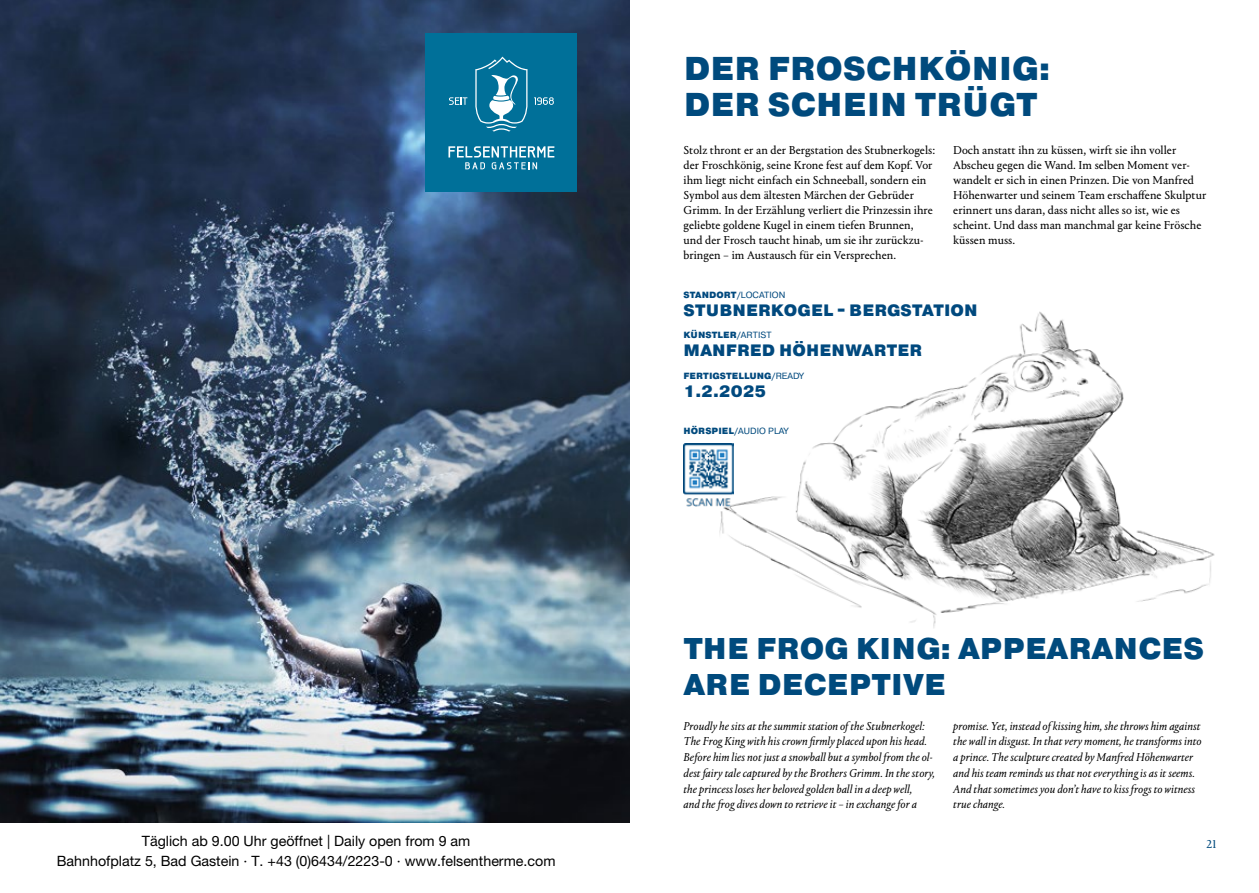
<style>
.page{position:relative;width:1259px;height:893px;background:#fff}
.page>*{position:absolute;margin:0;border:0;box-sizing:border-box;transform-origin:0 0}
.Überschrift{font:900 33px "Pragmatica";letter-spacing:.01em;color:#004a7d}
.Überschrift-2{font:900 30px/36px "Pragmatica";letter-spacing:.01em;color:#004a7d}
.Überschrift-3{font:900 16.5px "Pragmatica";letter-spacing:.01em;color:#00497e}
.t1{font:14.25px/19.5px "Helvetica Neue LT Pro";color:#000;text-align:center}
.Fliesstext{font:12px/15px "Portrait Text";color:#000}
.Fliesstext_engl{font:italic 12px/15.8px "Portrait Text";color:#000}
.t2{font:12px "Portrait Text";color:#004a7d}
.Überschrift-4{font:900 9px "Pragmatica";letter-spacing:.01em;color:#00497e}
.Überschrift-5{font:900 9px "Pragmatica";letter-spacing:.01em;color:#004a7d}
.s1{font-weight:400}
</style>
<div class="page">
<img style="left:719px;top:311px;width:496px;height:317px">
<img style="left:0;top:0;width:629px;height:823px">
<div style="left:425px;top:34px;width:152px;height:158px;background:#007099"></div>
<svg style="left:448px;top:146px;width:106px;height:23px"></svg>
<svg style="left:475px;top:57px;width:52px;height:75px"></svg>
<svg style="left:449px;top:97px;width:18px;height:8px"></svg>
<svg style="left:534px;top:97px;width:20px;height:8px"></svg>
<img style="left:684px;top:443px;width:50px;height:64px">
<p class="t1" style="left:57px;top:831px;width:500px">Täglich ab 9.00 Uhr geöffnet | Daily open from 9 am<br>Bahnhofplatz 5, Bad Gastein · T. +43 (0)6434/2223-0 · www.felsentherme.com</p>
<p class="Überschrift" style="left:683px;top:47px;width:368px">DER FROSCHKÖNIG:</p>
<p class="Überschrift" style="left:683px;top:83px;width:355px">DER SCHEIN TRÜGT</p>
<p class="Fliesstext" style="left:683px;top:142px;width:253px">Stolz thront er an der Bergstation des Stubnerkogels: der Froschkönig, seine Krone fest auf dem Kopf. Vor ihm liegt nicht einfach ein Schneeball, sondern ein Symbol aus dem ältesten Märchen der Gebrüder Grimm. In der Erzählung verliert die Prinzessin ihre geliebte goldene Kugel in einem tiefen Brunnen, und der Frosch taucht hinab, um sie ihr zurückzu&shy;bringen – im Austausch für ein Versprechen.</p>
<p class="Fliesstext" style="left:953px;top:142px;width:255px">Doch anstatt ihn zu küssen, wirft sie ihn voller Abscheu gegen die Wand. Im selben Moment ver&shy;wandelt er sich in einen Prinzen. Die von Manfred Höhenwarter und seinem Team erschaffene Skulptur erinnert uns daran, dass nicht alles so ist, wie es scheint. Und dass man manchmal gar keine Frösche küssen muss.</p>
<p class="Überschrift-4" style="left:683px;top:289px;width:103px">STANDORT/<span class="s1">LOCATION</span></p>
<p class="Überschrift-3" style="left:683px;top:299px;width:296px">STUBNERKOGEL - BERGSTATION</p>
<p class="Überschrift-4" style="left:683px;top:329px;width:90px">KÜNSTLER/<span class="s1">ARTIST</span></p>
<p class="Überschrift-3" style="left:683px;top:340px;width:240px">MANFRED HÖHENWARTER</p>
<p class="Überschrift-4" style="left:683px;top:370px;width:122px">FERTIGSTELLUNG/<span class="s1">READY</span></p>
<p class="Überschrift-3" style="left:683px;top:380px;width:84px">1.2.2025</p>
<p class="Überschrift-5" style="left:683px;top:425px;width:106px">HÖRSPIEL/<span class="s1">AUDIO PLAY</span></p>
<p class="Überschrift-2" style="left:683px;top:631px;width:522px">THE FROG KING: APPEARANCES<br>ARE DECEPTIVE</p>
<p class="Fliesstext_engl" style="left:683px;top:717px;width:253px">Proudly he sits at the summit station of the Stubnerkogel:<br>The Frog King with his crown firmly placed upon his head.<br>Before him lies not just a snowball but a symbol from the ol&shy;dest fairy tale captured by the Brothers Grimm. In the story, the princess loses her beloved golden ball in a deep well,<br>and the frog dives down to retrieve it – in exchange for a</p>
<p class="Fliesstext_engl" style="left:953px;top:717px;width:250px">promise. Yet, instead of kissing him, she throws him against the wall in disgust. In that very moment, he transforms into a prince. The sculpture created by Manfred Höhenwarter and his team reminds us that not everything is as it seems.<br>And that sometimes you don’t have to kiss frogs to witness true change.</p>
<p class="t2" style="left:1206px;top:835px;width:11px">21</p>
</div>
